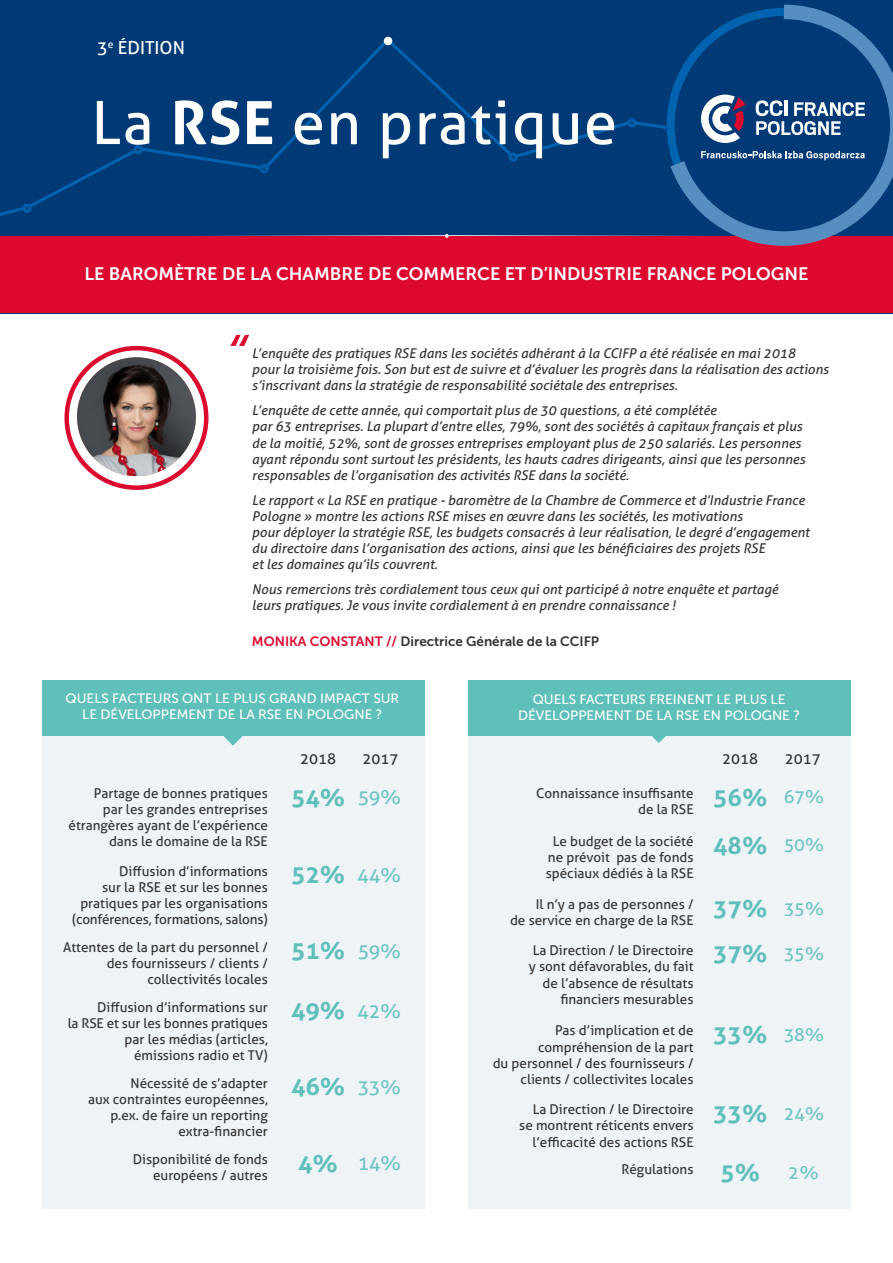
<style>
.page{position:relative;width:893px;height:1263px;background:#fff}
.page>*{position:absolute;margin:0;border:0;box-sizing:border-box;transform-origin:0 0}
.t1{font:59.7px "Aller";letter-spacing:.025em;color:#fff}
.t2{font:700 24px/48px "Aller";color:#5fbfb9}
.t3{font:19.5px "Aller";color:#5fbfb9}
.t4{font:18px "Museo Sans 700";color:#fff}
.t5{font:18px "Aller";color:#5fbfb9}
.t6{font:18px "Aller";color:#fff}
.t7{font:15px "Aller";color:#333}
.t8{font:italic 13.5px/16.2px "Aller";color:#333}
.t9{font:13.5px/16.2px "Aller";color:#333;text-align:right}
.t10{font:13.5px/16.2px "Museo Sans 500";color:#fff;text-align:center}
.t11{font:13.5px "Museo Sans 700";color:#333}
.s1{font-weight:700}
.s2{color:#de092f}
</style>
<div class="page">
<div style="left:43px;top:680px;width:382px;height:529px;background:#eef3f7"></div>
<div style="left:468px;top:680px;width:382px;height:529px;background:#eef3f7"></div>
<div style="left:43px;top:680px;width:382px;height:56px;background:#5fbfb9"></div>
<div style="left:468px;top:680px;width:382px;height:56px;background:#5fbfb9"></div>
<div style="left:0;top:0;width:893px;height:313px;background:#003a76"></div>
<div style="left:64px;top:346px;width:144px;height:144px;border:4px solid #de092f;border-radius:50%"></div>
<img style="left:77px;top:357px;width:119px;height:119px;border-radius:59px">
<svg style="left:0;top:36px;width:659px;height:180px"></svg>
<div style="left:22px;top:204px;width:10px;height:9px;border:3px solid #005da9;border-radius:50%"></div>
<div style="left:135px;top:146px;width:6px;height:7px;background:#00437d;border-radius:50%"></div>
<div style="left:134px;top:145px;width:9px;height:9px;border:3px solid #005da9;border-radius:50%"></div>
<div style="left:261px;top:165px;width:6px;height:7px;background:#00437d;border-radius:50%"></div>
<div style="left:259px;top:164px;width:10px;height:9px;border:3px solid #005da9;border-radius:50%"></div>
<div style="left:384px;top:37px;width:8px;height:8px;border:2px solid #fff;border-radius:50%"></div>
<div style="left:508px;top:152px;width:10px;height:10px;border:3px solid #005da9;border-radius:50%"></div>
<div style="left:627px;top:118px;width:9px;height:9px;border:3px solid #005da9;border-radius:50%"></div>
<svg style="left:224px;top:736px;width:18px;height:10px"></svg>
<svg style="left:652px;top:736px;width:14px;height:7px"></svg>
<hr style="left:186px;top:235px;width:532px;height:2px;background:#fff">
<div style="left:0;top:237px;width:893px;height:76px;background:#de092f"></div>
<svg style="left:659px;top:4px;width:234px;height:242px"></svg>
<svg style="left:756px;top:100px;width:109px;height:35px"></svg>
<svg style="left:701px;top:95px;width:45px;height:48px"></svg>
<svg style="left:701px;top:151px;width:164px;height:9px"></svg>
<svg style="left:230px;top:335px;width:19px;height:11px"></svg>
<h3 class="t6" style="left:97px;top:37px;width:89px">3<sup>e</sup> ÉDITION</h3>
<h1 class="t1" style="left:92px;top:87px;width:527px">La <span class="s1">RSE</span> en pratique</h1>
<h3 class="t4" style="left:85px;top:264px;width:725px">LE BAROMÈTRE DE LA CHAMBRE DE COMMERCE ET D’INDUSTRIE FRANCE POLOGNE</h3>
<p class="t8" style="left:252px;top:345px;width:578px">L’enquête des pratiques RSE dans les sociétés adhérant à la CCIFP a été réalisée en mai 2018<br>pour la troisième fois. Son but est de suivre et d’évaluer les progrès dans la réalisation des actions s’inscrivant dans la stratégie de responsabilité sociétale des entreprises.</p>
<p class="t8" style="left:252px;top:402px;width:555px">L’enquête de cette année, qui comportait plus de 30 questions, a été complétée<br>par 63 entreprises. La plupart d’entre elles, 79%, sont des sociétés à capitaux français et plus de la moitié, 52%, sont de grosses entreprises employant plus de 250 salariés. Les personnes ayant répondu sont surtout les présidents, les hauts cadres dirigeants, ainsi que les personnes responsables de l’organisation des activités RSE dans la société.</p>
<p class="t8" style="left:252px;top:492px;width:559px">Le rapport « La RSE en pratique - baromètre de la Chambre de Commerce et d’Industrie France Pologne » montre les actions RSE mises en œuvre dans les sociétés, les motivations<br>pour déployer la stratégie RSE, les budgets consacrés à leur réalisation, le degré d’engagement du directoire dans l’organisation des actions, ainsi que les bénéficiaires des projets RSE<br>et les domaines qu’ils couvrent.</p>
<p class="t8" style="left:252px;top:581px;width:528px">Nous remercions très cordialement tous ceux qui ont participé à notre enquête et partagé leurs pratiques. Je vous invite cordialement à en prendre connaissance !</p>
<p class="t11" style="left:252px;top:634px;width:349px"><span class="s2">MONIKA CONSTANT //</span> Directrice Générale de la CCIFP</p>
<p class="t10" style="left:66px;top:690px;width:335px">QUELS FACTEURS ONT LE PLUS GRAND IMPACT SUR<br>LE DÉVELOPPEMENT DE LA RSE EN POLOGNE ?</p>
<p class="t10" style="left:518px;top:691px;width:283px">QUELS FACTEURS FREINENT LE PLUS LE<br>DÉVELOPPEMENT DE LA RSE EN POLOGNE ?</p>
<p class="t9" style="left:69px;top:785px;width:201px">Partage de bonnes pratiques<br>par les grandes entreprises étrangères ayant de l’expérience dans le domaine de la RSE</p>
<p class="t9" style="left:72px;top:863px;width:197px">Diffusion d’informations<br>sur la RSE et sur les bonnes pratiques par les organisations (conférences, formations, salons)</p>
<p class="t9" style="left:63px;top:939px;width:206px">Attentes de la part du personnel / des fournisseurs / clients / collectivités locales</p>
<p class="t9" style="left:68px;top:999px;width:202px">Diffusion d’informations sur<br>la RSE et sur les bonnes pratiques par les médias (articles, émissions radio et TV)</p>
<p class="t9" style="left:88px;top:1075px;width:181px">Nécessité de s’adapter<br>aux contraintes européennes, p.ex. de faire un reporting extra-financier</p>
<p class="t9" style="left:133px;top:1151px;width:137px">Disponibilité de fonds européens / autres</p>
<p class="t7" style="left:300px;top:749px;width:37px">2018</p>
<p class="t7" style="left:722px;top:749px;width:37px">2018</p>
<h3 class="t3" style="left:357px;top:785px;width:45px">59%</h3>
<h3 class="t5" style="left:783px;top:786px;width:42px">67%</h3>
<h3 class="t5" style="left:783px;top:834px;width:42px">50%</h3>
<p class="t7" style="left:362px;top:749px;width:37px">2017</p>
<p class="t7" style="left:785px;top:749px;width:37px">2017</p>
<p class="t9" style="left:536px;top:785px;width:159px">Connaissance insuffisante de la RSE</p>
<h2 class="t2" style="left:291px;top:773px;width:55px">54%</h2>
<h2 class="t2" style="left:713px;top:773px;width:56px">56%<br>48%</h2>
<p class="t9" style="left:546px;top:833px;width:149px;text-align:center">Le budget de la société ne prévoit pas de fonds spéciaux dédiés à la RSE</p>
<p class="t9" style="left:510px;top:896px;width:185px">Il n’y a pas de personnes /<br>de service en charge de la RSE</p>
<h2 class="t2" style="left:291px;top:850px;width:55px">52%</h2>
<h3 class="t3" style="left:357px;top:863px;width:45px">44%</h3>
<h2 class="t2" style="left:713px;top:885px;width:56px;line-height:45.6px">37%<br>37%</h2>
<h3 class="t5" style="left:783px;top:897px;width:42px">35%</h3>
<h3 class="t5" style="left:783px;top:943px;width:42px">35%</h3>
<h2 class="t2" style="left:291px;top:927px;width:55px">51%</h2>
<h3 class="t3" style="left:357px;top:939px;width:45px">59%</h3>
<p class="t9" style="left:529px;top:942px;width:166px">La Direction / le Directoire y sont défavorables, du fait de l’absence de résultats financiers mesurables</p>
<h2 class="t2" style="left:291px;top:987px;width:55px">49%</h2>
<h3 class="t3" style="left:357px;top:999px;width:45px">42%</h3>
<h2 class="t2" style="left:291px;top:1063px;width:55px">46%</h2>
<h3 class="t3" style="left:357px;top:1075px;width:45px">33%</h3>
<h2 class="t2" style="left:298px;top:1139px;width:41px">4%</h2>
<h3 class="t3" style="left:357px;top:1151px;width:45px">14%</h3>
<p class="t9" style="left:493px;top:1022px;width:202px">Pas d’implication et de compréhension de la part<br>du personnel / des fournisseurs / clients / collectivites locales</p>
<p class="t9" style="left:519px;top:1101px;width:176px">La Direction / le Directoire se montrent réticents envers l’efficacité des actions RSE</p>
<p class="t9" style="left:622px;top:1161px;width:73px">Régulations</p>
<h2 class="t2" style="left:713px;top:1011px;width:56px">33%</h2>
<h3 class="t5" style="left:783px;top:1024px;width:42px">38%</h3>
<h2 class="t2" style="left:713px;top:1089px;width:56px">33%</h2>
<h2 class="t2" style="left:720px;top:1149px;width:41px">5%</h2>
<h3 class="t5" style="left:783px;top:1102px;width:42px">24%</h3>
<h3 class="t5" style="left:789px;top:1162px;width:31px">2%</h3>
</div>
